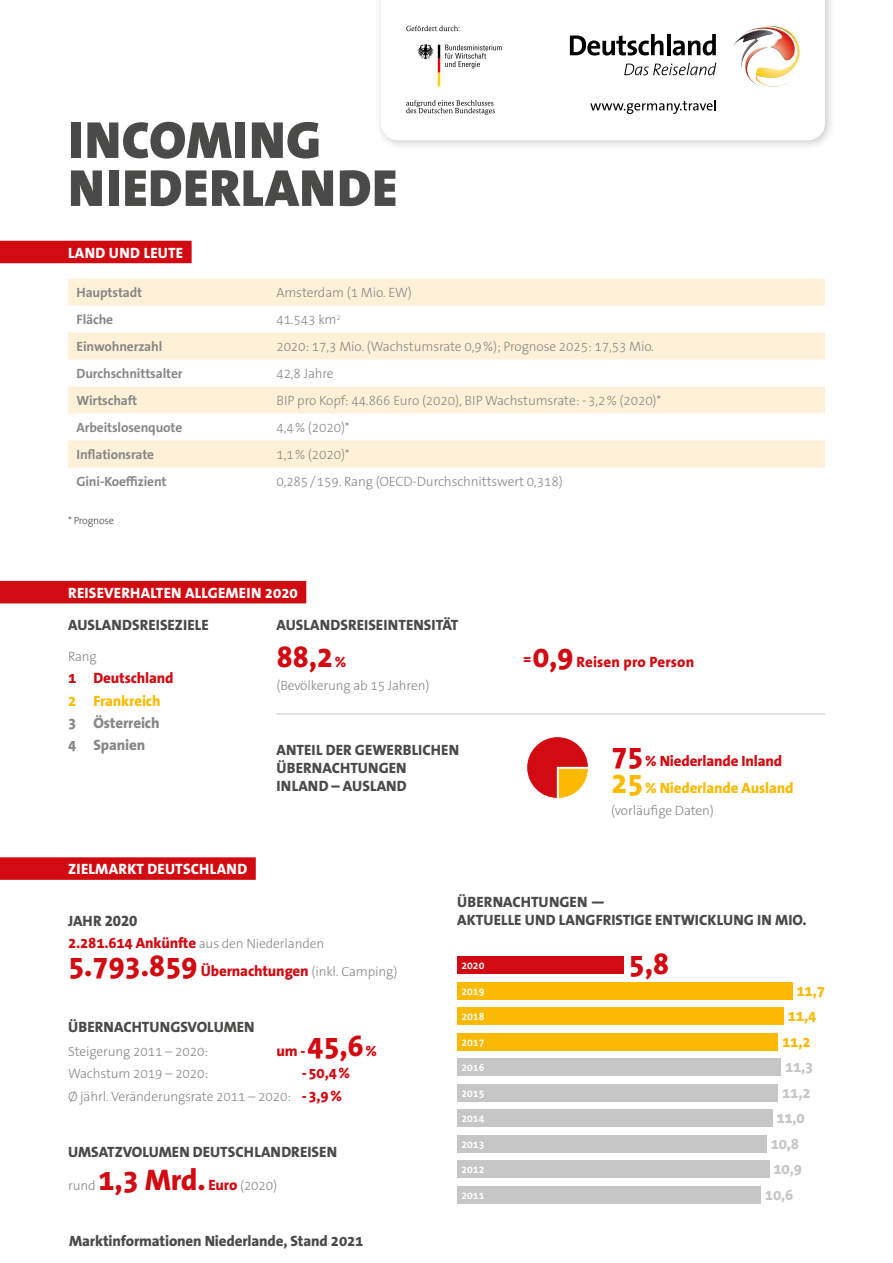
<style>
.page{position:relative;width:893px;height:1263px;background:#fff}
.page>*{position:absolute;margin:0;border:0;box-sizing:border-box;transform-origin:0 0}
.t1{font:900 52.5px/48px "The Sans LP9";letter-spacing:.015em;color:#4a4a49}
.t2{font:30px "The Sans LP8 Ex Bld";color:#d20a11}
.t3{font:15px/18px "The Sans LP8 Ex Bld";letter-spacing:.005em;color:#4a4a49}
.t4{font:15px/26.5px "The Sans LP8 Ex Bld";letter-spacing:-.01em;color:#fbba00}
.t5{font:15px "The Sans LP8 Ex Bld";letter-spacing:-.01em;color:#d20a11}
.t6{font:15px "The Sans LP8 Ex Bld";letter-spacing:.015em;color:#fff}
.t7{font:15px "The Sans LP8 Ex Bld";letter-spacing:-.01em;color:#c6c6c6}
.t8{font:15px "The Sans LP8 Ex Bld";letter-spacing:.01em;color:#d20a11}
.t9{font:15px/22.2px "The Sans LP8 Ex Bld";letter-spacing:-.01em;color:#878787}
.t10{font:13.5px "The Sans LP3 Lig";letter-spacing:-.01em;color:#878787}
.t11{font:13.5px "The Sans LP7 Bld";letter-spacing:-.01em;color:#878787}
.t12{font:10.5px "The Sans LP7 Bld";color:#fff}
.t13{font:10.5px "The Sans LP3 Lig";letter-spacing:-.02em;color:#4a4a49}
.s1{font-size:15px}
.s2{font-size:30px}
.s3{font-size:30px;color:#d20a11}
.s4{color:#d20a11}
.s5{font-family:"The Sans LP8 Ex Bld";font-size:15px;color:#d20a11}
.s6{font-family:"The Sans LP3 Lig";font-size:13.5px;color:#878787}
</style>
<div class="page">
<div style="left:0;top:241px;width:192px;height:22px;background:#d20a11"></div>
<svg style="left:68px;top:278px;width:757px;height:189px;fill:#fff1d7"></svg>
<div style="left:0;top:581px;width:306px;height:22px;background:#d20a11"></div>
<div style="left:0;top:857px;width:256px;height:23px;background:#d20a11"></div>
<hr style="left:277px;top:714px;width:548px;height:1px;background:#c6c6c6">
<div style="left:457px;top:957px;width:166px;height:17px;background:#d20a11"></div>
<div style="left:457px;top:982px;width:335px;height:17px;background:#fbba00"></div>
<div style="left:457px;top:1008px;width:327px;height:17px;background:#fbba00"></div>
<div style="left:457px;top:1033px;width:321px;height:17px;background:#fbba00"></div>
<div style="left:457px;top:1059px;width:324px;height:17px;background:#c6c6c6"></div>
<div style="left:457px;top:1084px;width:321px;height:17px;background:#c6c6c6"></div>
<div style="left:457px;top:1110px;width:315px;height:17px;background:#c6c6c6"></div>
<div style="left:457px;top:1135px;width:309px;height:17px;background:#c6c6c6"></div>
<div style="left:457px;top:1161px;width:312px;height:17px;background:#c6c6c6"></div>
<div style="left:457px;top:1186px;width:304px;height:17px;background:#c6c6c6"></div>
<svg style="left:527px;top:737px;width:61px;height:61px"></svg>
<div style="left:374px;top:0;width:462px;height:152px;background:#000;opacity:.2"></div>
<svg style="left:381px;top:0;width:444px;height:140px"></svg>
<svg style="left:417px;top:44px;width:85px;height:42px"></svg>
<svg style="left:406px;top:26px;width:54px;height:5px"></svg>
<svg style="left:406px;top:100px;width:89px;height:15px"></svg>
<img style="left:732px;top:26px;width:68px;height:61px">
<svg style="left:570px;top:34px;width:93px;height:22px"></svg>
<hr style="left:667px;top:34px;width:3px;height:21px;background:#000">
<svg style="left:673px;top:34px;width:43px;height:22px"></svg>
<svg style="left:624px;top:63px;width:92px;height:12px"></svg>
<svg style="left:590px;top:100px;width:126px;height:14px"></svg>
<h1 class="t1" style="left:68px;top:117px;width:330px">INCOMING<br>NIEDERLANDE</h1>
<p class="t6" style="left:68px;top:243px;width:116px">LAND UND LEUTE</p>
<p class="t11" style="left:77px;top:284px;width:67px">Hauptstadt</p>
<p class="t10" style="left:276px;top:284px;width:137px">Amsterdam (1 Mio. EW)</p>
<p class="t11" style="left:77px;top:311px;width:38px">Fläche</p>
<p class="t10" style="left:276px;top:311px;width:66px">41.543 km<sup>2</sup></p>
<p class="t11" style="left:77px;top:338px;width:87px">Einwohnerzahl</p>
<p class="t10" style="left:276px;top:338px;width:379px">2020: 17,3 Mio. (Wachstumsrate 0,9%); Prognose 2025: 17,53 Mio.</p>
<p class="t11" style="left:77px;top:365px;width:108px">Durchschnittsalter</p>
<p class="t10" style="left:276px;top:365px;width:59px">42,8 Jahre</p>
<p class="t11" style="left:77px;top:392px;width:62px">Wirtschaft</p>
<p class="t10" style="left:276px;top:392px;width:387px">BIP pro Kopf: 44.866 Euro (2020), BIP Wachstumsrate: -3,2% (2020)*</p>
<p class="t11" style="left:77px;top:419px;width:107px">Arbeitslosenquote</p>
<p class="t10" style="left:276px;top:419px;width:75px">4,4% (2020)*</p>
<p class="t11" style="left:77px;top:446px;width:79px">Inflationsrate</p>
<p class="t10" style="left:276px;top:446px;width:75px">1,1% (2020)*</p>
<p class="t11" style="left:77px;top:473px;width:92px">Gini-Koeffizient</p>
<p class="t10" style="left:276px;top:473px;width:288px">0,285/159. Rang (OECD-Durchschnittswert 0,318)</p>
<p class="t13" style="left:68px;top:513px;width:48px">* Prognose</p>
<p class="t6" style="left:68px;top:583px;width:231px">REISEVERHALTEN ALLGEMEIN 2020</p>
<p class="t3" style="left:68px;top:616px;width:142px">AUSLANDSREISEZIELE</p>
<p class="t10" style="left:68px;top:648px;width:30px">Rang</p>
<p class="t5" style="left:68px;top:669px;width:107px">1 Deutschland</p>
<p class="t4" style="left:68px;top:687px;width:94px">2 Frankreich</p>
<p class="t9" style="left:68px;top:712px;width:93px">3 Österreich<br>4 Spanien</p>
<p class="t3" style="left:276px;top:616px;width:183px">AUSLANDSREISEINTENSITÄT</p>
<h2 class="t2" style="left:276px;top:638px;width:71px">88,2<span class="s1">%</span></h2>
<p class="t8" style="left:523px;top:653px;width:173px">= <span class="s2">0,9</span> Reisen pro Person</p>
<p class="t10" style="left:276px;top:676px;width:155px">(Bevölkerung ab 15 Jahren)</p>
<p class="t3" style="left:276px;top:741px;width:184px">ANTEIL DER GEWERBLICHEN<br>ÜBERNACHTUNGEN<br>INLAND – AUSLAND</p>
<p class="t4" style="left:611px;top:748px;width:184px"><span class="s3">75</span><span class="s4">% Niederlande Inland<br></span><span class="s2">25</span>% Niederlande Ausland</p>
<p class="t6" style="left:68px;top:860px;width:181px">ZIELMARKT DEUTSCHLAND</p>
<p class="t3" style="left:68px;top:911px;width:71px">JAHR 2020</p>
<p class="t10" style="left:68px;top:934px;width:258px"><span class="s5">2.281.614 Ankünfte</span> aus den Niederlanden</p>
<p class="t5" style="left:68px;top:961px;width:331px"><span class="s2">5.793.859</span> Übernachtungen <span class="s6">(inkl. Camping)</span></p>
<p class="t3" style="left:68px;top:1018px;width:188px">ÜBERNACHTUNGSVOLUMEN</p>
<p class="t10" style="left:68px;top:1043px;width:142px">Steigerung 2011 – 2020:</p>
<p class="t5" style="left:276px;top:1041px;width:102px">um -<span class="s2">45,6</span>%</p>
<p class="t10" style="left:68px;top:1065px;width:142px">Wachstum 2019 – 2020:</p>
<p class="t5" style="left:302px;top:1063px;width:50px">-50,4%</p>
<p class="t10" style="left:68px;top:1087px;width:275px">Ø jährl. Veränderungsrate 2011 – 2020: <span class="s5">-3,9%</span></p>
<p class="t3" style="left:68px;top:1143px;width:270px">UMSATZVOLUMEN DEUTSCHLANDREISEN</p>
<p class="t10" style="left:68px;top:1176px;width:29px">rund</p>
<h2 class="t2" style="left:98px;top:1160px;width:180px">1,3 Mrd. <span class="s1">Euro</span> <span class="s6">(2020)</span></h2>
<p class="t3" style="left:69px;top:1232px;width:296px">Marktinformationen Niederlande, Stand 2021</p>
<p class="t10" style="left:611px;top:802px;width:104px">(vorläufige Daten)</p>
<p class="t3" style="left:457px;top:893px;width:351px">ÜBERNACHTUNGEN —<br>AKTUELLE UND LANGFRISTIGE ENTWICKLUNG IN MIO.</p>
<p class="t12" style="left:461px;top:959px;width:25px">2020</p>
<p class="t12" style="left:461px;top:984px;width:25px">2019</p>
<p class="t12" style="left:461px;top:1010px;width:25px">2018</p>
<p class="t12" style="left:461px;top:1035px;width:25px">2017</p>
<p class="t12" style="left:461px;top:1061px;width:25px">2016</p>
<p class="t12" style="left:461px;top:1086px;width:25px">2015</p>
<p class="t12" style="left:461px;top:1112px;width:25px">2014</p>
<p class="t12" style="left:461px;top:1137px;width:25px">2013</p>
<p class="t12" style="left:461px;top:1163px;width:25px">2012</p>
<p class="t12" style="left:461px;top:1188px;width:25px">2011</p>
<h2 class="t2" style="left:628px;top:944px;width:42px">5,8</h2>
<p class="t4" style="left:796px;top:978px;width:30px">11,7</p>
<p class="t4" style="left:788px;top:1003px;width:30px">11,4</p>
<p class="t4" style="left:782px;top:1029px;width:30px">11,2</p>
<p class="t7" style="left:785px;top:1057px;width:30px">11,3</p>
<p class="t7" style="left:782px;top:1083px;width:30px">11,2</p>
<p class="t7" style="left:776px;top:1108px;width:30px">11,0</p>
<p class="t7" style="left:771px;top:1134px;width:30px">10,8</p>
<p class="t7" style="left:773px;top:1159px;width:30px">10,9</p>
<p class="t7" style="left:765px;top:1185px;width:30px">10,6</p>
</div>
